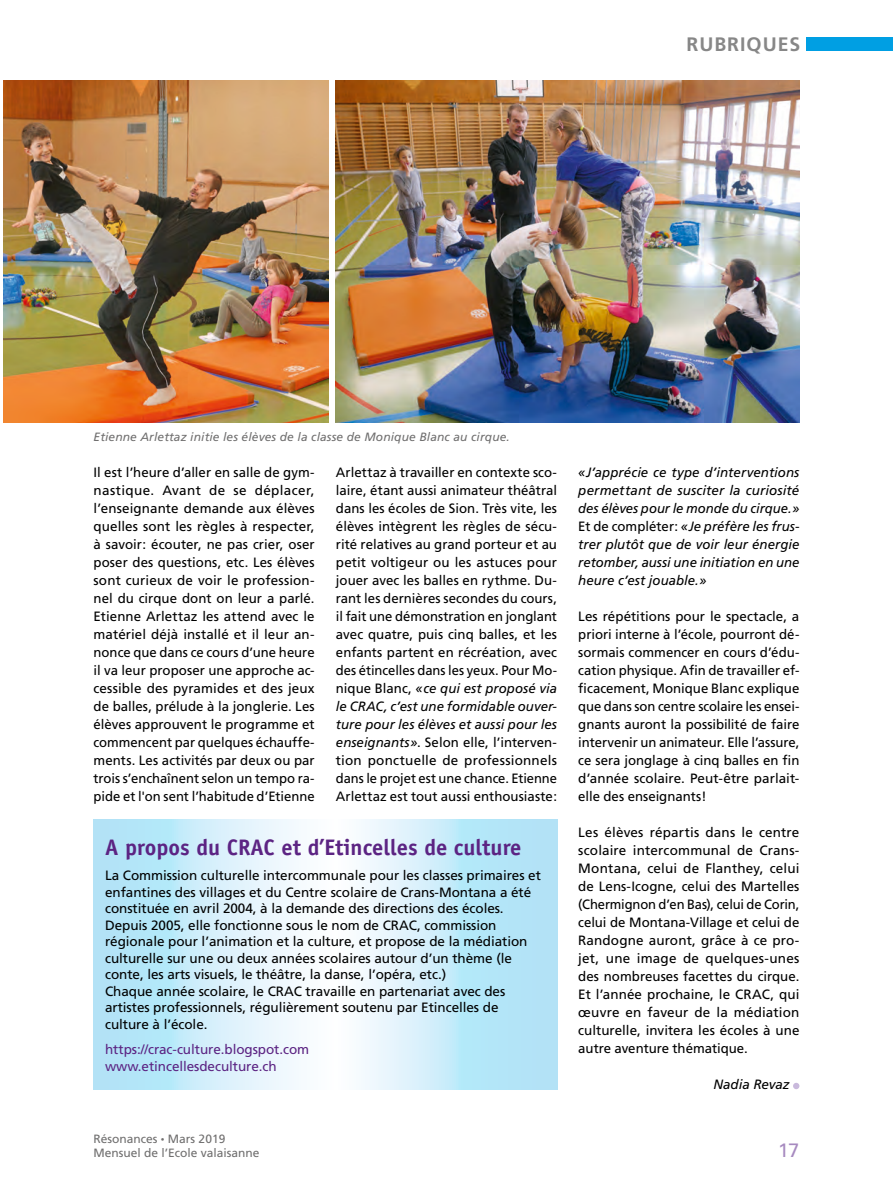
<style>
.page{position:relative;width:893px;height:1191px;background:#fff}
.page>*{position:absolute;margin:0;border:0;box-sizing:border-box;transform-origin:0 0}
.t1{font:22.5px "Officina Sans Std Bold 2";color:#5c2483}
.t2{font:19.5px "Frutiger Bold 3";letter-spacing:.05em;color:#878787}
.t3{font:19.5px "Univers LT Std";color:#a78ac0}
.t4{font:13.5px/18px "Frutiger";letter-spacing:-.005em;color:#000;text-align:justify}
.t5{font:italic 13.5px/18px "Frutiger";color:#000;text-align:justify}
.t6{font:13.5px/16.5px "Frutiger";letter-spacing:-.005em;color:#5c2483}
.t7{font:italic 12px "Frutiger";letter-spacing:.01em;color:#706f6f}
.t8{font:12px/14.4px "Frutiger Roman 5";color:#706f6f}
.s1{font-style:italic}
.s2{font-style:normal}
.s3{font-size:7.5px}
</style>
<div class="page">
<div style="left:806px;top:37px;width:87px;height:14px;background:#009fe3"></div>
<img style="left:4px;top:80px;width:325px;height:342px">
<img style="left:336px;top:80px;width:463px;height:342px">
<div style="left:793px;top:1082px;width:6px;height:7px;background:#c9b9dc;border-radius:50%"></div>
<svg style="left:94px;top:819px;width:463px;height:270px"></svg>
<h2 class="t2" style="left:686px;top:33px;width:115px">RUBRIQUES</h2>
<p class="t7" style="left:94px;top:429px;width:418px">Etienne Arlettaz initie les élèves de la classe de Monique Blanc au cirque.</p>
<p class="t4" style="left:336px;top:463px;width:223px">Arlettaz à travailler en contexte sco&shy;laire, étant aussi animateur théâtral dans les écoles de Sion. Très vite, les élèves intègrent les règles de sécu&shy;rité relatives au grand porteur et au petit voltigeur ou les astuces pour jouer avec les balles en rythme. Du&shy;rant les dernières secondes du cours, il fait une démonstration en jonglant avec quatre, puis cinq balles, et les enfants partent en récréation, avec des étincelles dans les yeux. Pour Mo&shy;nique Blanc, <span class="s1">«ce qui est proposé via le CRAC, c’est une formidable ouver&shy;ture pour les élèves et aussi pour les enseignants»</span>. Selon elle, l’interven&shy;tion ponctuelle de professionnels dans le projet est une chance. Etienne Arlettaz est tout aussi enthousiaste:</p>
<p class="t5" style="left:578px;top:463px;width:223px">«J’apprécie ce type d’interventions permettant de susciter la curiosité des élèves pour le monde du cirque.» <span class="s2">Et de compléter:</span> «Je préfère les frus&shy;trer plutôt que de voir leur énergie retomber, aussi une initiation en une heure c’est jouable.»</p>
<p class="t4" style="left:94px;top:463px;width:223px">Il est l’heure d’aller en salle de gym&shy;nastique. Avant de se déplacer, l’enseignante demande aux élèves quelles sont les règles à respecter, à savoir: écouter, ne pas crier, oser poser des questions, etc. Les élèves sont curieux de voir le profession&shy;nel du cirque dont on leur a parlé.<br>Etienne Arlettaz les attend avec le matériel déjà installé et il leur an&shy;nonce que dans ce cours d’une heure il va leur proposer une approche ac&shy;cessible des pyramides et des jeux de balles, prélude à la jonglerie. Les élèves approuvent le programme et commencent par quelques échauffe&shy;ments. Les activités par deux ou par trois s’enchaînent selon un tempo ra&shy;pide et l'on sent l’habitude d’Etienne</p>
<p class="t4" style="left:578px;top:607px;width:223px">Les répétitions pour le spectacle, a priori interne à l’école, pourront dé&shy;sormais commencer en cours d’édu&shy;cation physique. Afin de travailler ef&shy;ficacement, Monique Blanc explique que dans son centre scolaire les ensei&shy;gnants auront la possibilité de faire intervenir un animateur. Elle l’assure, ce sera jonglage à cinq balles en fin d’année scolaire. Peut-être parlait&shy;elle des enseignants!</p>
<p class="t4" style="left:578px;top:823px;width:223px">Les élèves répartis dans le centre scolaire intercommunal de Crans-Montana, celui de Flanthey, celui de Lens-Icogne, celui des Martelles (Chermignon d’en Bas), celui de Corin, celui de Montana-Village et celui de Randogne auront, grâce à ce pro&shy;jet, une image de quelques-unes des nombreuses facettes du cirque.<br>Et l’année prochaine, le CRAC, qui œuvre en faveur de la médiation culturelle, invitera les écoles à une autre aventure thématique.</p>
<p class="t5" style="left:714px;top:1075px;width:77px">Nadia Revaz</p>
<h1 class="t1" style="left:105px;top:833px;width:418px">A propos du CRAC et d’Etincelles de culture</h1>
<p class="t4" style="left:105px;top:867px;width:437px;line-height:16.5px;text-align:left">La Commission culturelle intercommunale pour les classes primaires et enfantines des villages et du Centre scolaire de Crans-Montana a été constituée en avril 2004, à la demande des directions des écoles.<br>Depuis 2005, elle fonctionne sous le nom de CRAC, commission régionale pour l’animation et la culture, et propose de la médiation culturelle sur une ou deux années scolaires autour d’un thème (le conte, les arts visuels, le théâtre, la danse, l’opéra, etc.)<br>Chaque année scolaire, le CRAC travaille en partenariat avec des artistes professionnels, régulièrement soutenu par Etincelles de culture à l’école.</p>
<p class="t6" style="left:105px;top:1041px;width:206px">https://crac-culture.blogspot.com www.etincellesdeculture.ch</p>
<p class="t8" style="left:94px;top:1131px;width:168px">Résonances <span class="s3">•</span> Mars 2019<br>Mensuel de l’Ecole valaisanne</p>
<h2 class="t3" style="left:778px;top:1138px;width:23px">17</h2>
</div>
